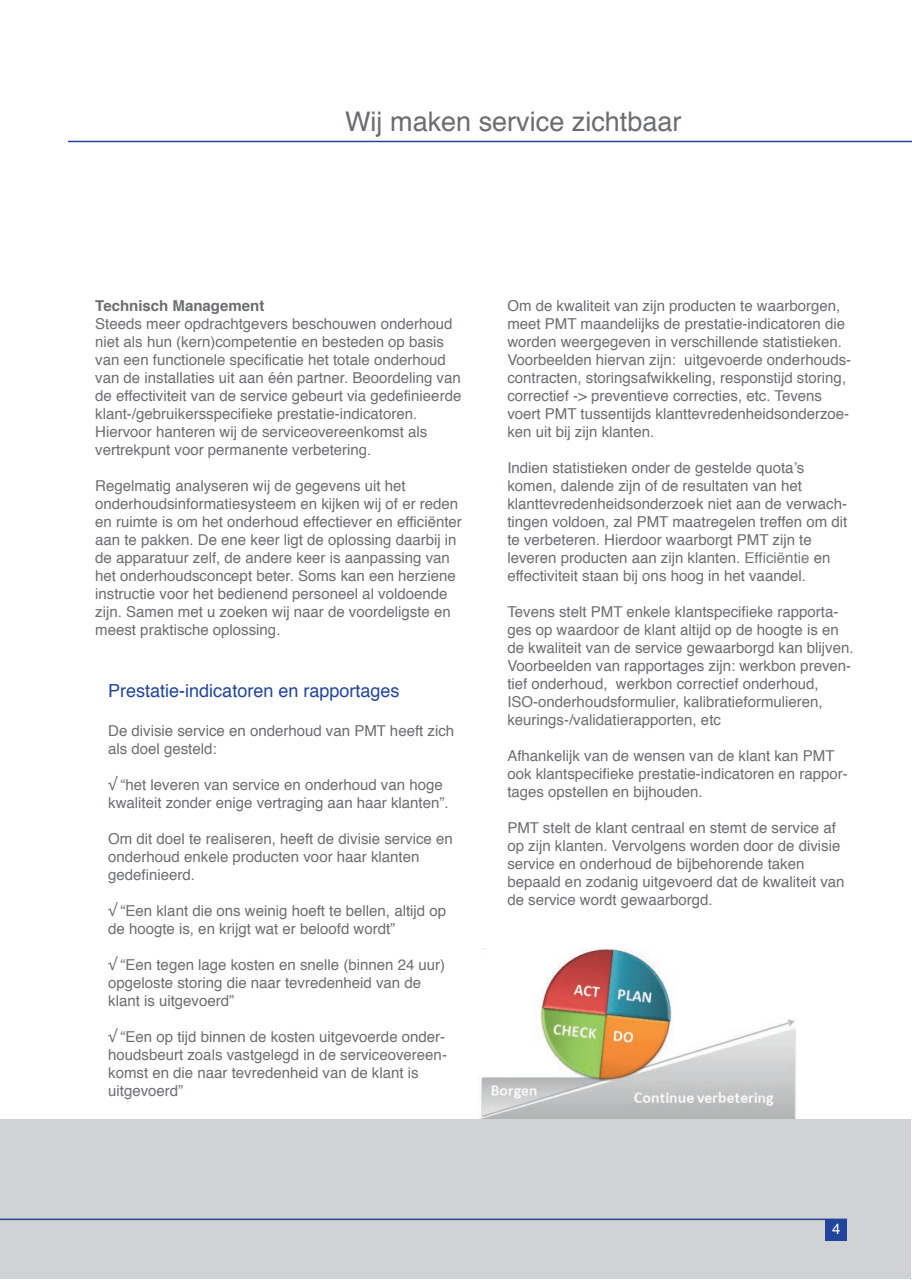
<style>
.page{position:relative;width:912px;height:1280px;background:#fff}
.page>*{position:absolute;margin:0;border:0;box-sizing:border-box;transform-origin:0 0}
.t1{font:27px "Helvetica";color:#6c6d70}
.t2{font:18px "Helvetica";color:#21459c}
.t3{font:15px/18px "Helvetica";color:#6c6d70}
.t4{font:700 15px "Helvetica";color:#6c6d70}
.t5{font:15px "Helvetica";color:#fff}
.s1{color:#757879}
</style>
<div class="page">
<img style="left:479px;top:949px;width:317px;height:170px">
<div style="left:0;top:1119px;width:910px;height:160px;background:#d1d2d4"></div>
<hr style="left:68px;top:141px;width:843px;height:1px;background:#21459c">
<div style="left:825px;top:1220px;width:21px;height:21px;background:#21459c"></div>
<hr style="left:0;top:1218px;width:846px;height:2px;background:#21459c">
<h1 class="t1" style="left:345px;top:110px;width:338px">Wij maken service zichtbaar</h1>
<p class="t4" style="left:95px;top:299px;width:170px">Technisch Management</p>
<p class="t3" style="left:95px;top:316px;width:367px">Steeds meer opdrachtgevers beschouwen onderhoud niet als hun (kern)competentie en besteden op basis van een functionele specificatie het totale onderhoud van de installaties uit aan één partner. Beoordeling van de effectiviteit van de service gebeurt via gedefinieerde klant-/gebruikersspecifieke prestatie-indicatoren.<br>Hiervoor hanteren wij de serviceovereenkomst als vertrekpunt voor permanente verbetering.</p>
<p class="t3" style="left:95px;top:478px;width:368px">Regelmatig analyseren wij de gegevens uit het onderhoudsinformatiesysteem en kijken wij of er reden en ruimte is om het onderhoud effectiever en efficiënter aan te pakken. De ene keer ligt de oplossing daarbij in de apparatuur zelf, de andere keer is aanpassing van het onderhoudsconcept beter. Soms kan een herziene instructie voor het bedienend personeel al voldoende zijn. Samen met u zoeken wij naar de voordeligste en meest praktische oplossing.</p>
<p class="t2" style="left:108px;top:683px;width:293px">Prestatie-indicatoren en rapportages</p>
<p class="t3" style="left:108px;top:723px;width:347px">De divisie service en onderhoud van PMT heeft zich als doel gesteld:</p>
<p class="t3" style="left:108px;top:777px;width:342px">√ “het leveren van service en onderhoud van hoge kwaliteit zonder enige vertraging aan haar klanten”.</p>
<p class="t3" style="left:108px;top:831px;width:346px">Om dit doel te realiseren, heeft de divisie service en onderhoud enkele producten voor haar klanten gedefinieerd.</p>
<p class="t3" style="left:108px;top:903px;width:339px">√ “Een klant die ons weinig hoeft te bellen, altijd op de hoogte is, en krijgt wat er beloofd wordt”</p>
<p class="t3" style="left:108px;top:957px;width:338px">√ “Een tegen lage kosten en snelle (binnen 24 uur) opgeloste storing die naar tevredenheid van de klant is uitgevoerd”</p>
<p class="t3" style="left:108px;top:1029px;width:340px">√ “Een op tijd binnen de kosten uitgevoerde onder&shy;houdsbeurt zoals vastgelegd in de serviceovereen&shy;komst en die naar tevredenheid van de klant is uitgevoerd”</p>
<p class="t3" style="left:507px;top:298px;width:345px">Om de kwaliteit van zijn producten te waarborgen, meet PMT maandelijks de prestatie-indicatoren die worden weergegeven in verschillende statistieken.<br>Voorbeelden hiervan zijn: uitgevoerde onderhouds&shy;contracten, storingsafwikkeling, responstijd storing, correctief -&gt; preventieve correcties, etc. Tevens voert PMT tussentijds klanttevredenheidsonderzoe&shy;ken uit bij zijn klanten.</p>
<p class="t3" style="left:507px;top:460px;width:341px">Indien statistieken onder de gestelde quota’s komen, dalende zijn of de resultaten van het klanttevredenheidsonderzoek niet aan de verwach&shy;tingen voldoen, zal PMT maatregelen treffen om dit te verbeteren. Hierdoor waarborgt PMT zijn te leveren producten aan zijn klanten. <span class="s1">Efficiëntie</span> en effectiviteit staan bij ons hoog in het vaandel.</p>
<p class="t3" style="left:507px;top:604px;width:347px">Tevens stelt PMT enkele klantspecifieke rapporta&shy;ges op waardoor de klant altijd op de hoogte is en de kwaliteit van de service gewaarborgd kan blijven.<br>Voorbeelden van rapportages zijn: werkbon preven&shy;tief onderhoud, werkbon correctief onderhoud, ISO-onderhoudsformulier, kalibratieformulieren, keurings-/validatierapporten, etc</p>
<p class="t3" style="left:507px;top:748px;width:342px">Afhankelijk van de wensen van de klant kan PMT ook klantspecifieke prestatie-indicatoren en rappor&shy;tages opstellen en bijhouden.</p>
<p class="t3" style="left:507px;top:820px;width:338px">PMT stelt de klant centraal en stemt de service af op zijn klanten. Vervolgens worden door de divisie service en onderhoud de bijbehorende taken bepaald en zodanig uitgevoerd dat de kwaliteit van de service wordt gewaarborgd.</p>
<p class="t5" style="left:831px;top:1223px;width:10px">4</p>
</div>
